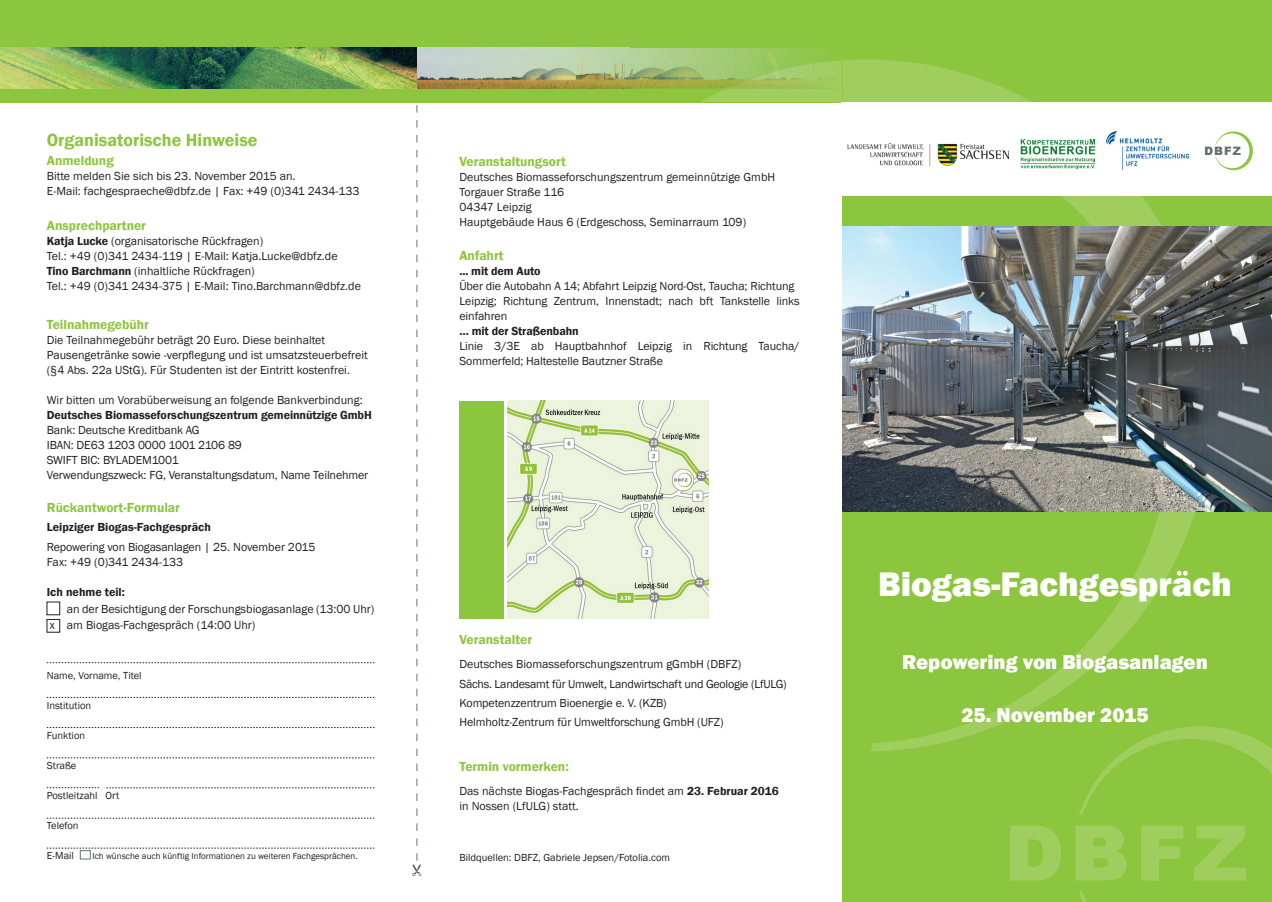
<style>
.page{position:relative;width:1272px;height:902px;background:#fff}
.page>*{position:absolute;margin:0;border:0;box-sizing:border-box;transform-origin:0 0}
.t1{font:800 35.1px "Franklin Gothic";color:#fff}
.t2{font:800 20.7px "Franklin Gothic";color:#fff}
.t3{font:600 18px "Franklin Gothic";color:#8bc63e}
.t4{font:600 13.5px "Franklin Gothic";color:#8bc63e}
.t5{font:12px/15px "Franklin Gothic";color:#231f20}
.t6{font:600 12px "Franklin Gothic";color:#231f20}
.t7{font:10.5px "Franklin Gothic";color:#231f20}
.t8{font:9px "Franklin Gothic";color:#231f20}
.s1{font-weight:600}
</style>
<div class="page">
<div style="left:80px;top:850px;width:10px;height:9px;border:1px solid #697374"></div>
<div style="left:842px;top:0;width:429px;height:901px;background:#8bc63e"></div>
<svg style="left:843px;top:59px;width:352px;height:692px"></svg>
<svg style="left:1010px;top:726px;width:261px;height:175px"></svg>
<div style="left:0;top:0;width:842px;height:102px;background:#8bc63e"></div>
<svg style="left:699px;top:60px;width:143px;height:42px;background:#9dcc5a"></svg>
<img style="left:0;top:48px;width:735px;height:40px">
<img style="left:735px;top:48px;width:84px;height:12px">
<img style="left:726px;top:60px;width:115px;height:28px">
<img style="left:842px;top:226px;width:429px;height:286px">
<img style="left:508px;top:400px;width:200px;height:218px">
<div style="left:47px;top:601px;width:13px;height:14px;border:1px solid #231f20"></div>
<div style="left:47px;top:619px;width:13px;height:13px;border:1px solid #231f20"></div>
<div style="left:459px;top:400px;width:45px;height:218px;background:#8bc63e"></div>
<svg style="left:47px;top:662px;width:327px;height:1px"></svg>
<svg style="left:47px;top:697px;width:327px;height:1px"></svg>
<svg style="left:47px;top:727px;width:327px;height:1px"></svg>
<svg style="left:47px;top:757px;width:327px;height:1px"></svg>
<svg style="left:47px;top:787px;width:52px;height:1px"></svg>
<svg style="left:47px;top:817px;width:327px;height:1px"></svg>
<svg style="left:47px;top:847px;width:327px;height:1px"></svg>
<svg style="left:106px;top:787px;width:268px;height:1px"></svg>
<div style="left:841px;top:102px;width:430px;height:94px;background:#fff"></div>
<svg style="left:1204px;top:131px;width:49px;height:40px"></svg>
<img style="left:848px;top:143px;width:160px;height:23px">
<img style="left:1106px;top:131px;width:82px;height:38px">
<img style="left:1020px;top:139px;width:74px;height:29px">
<svg style="left:416px;top:105px;width:2px;height:756px"></svg>
<h3 class="t3" style="left:47px;top:129px;width:212px">Organisatorische Hinweise</h3>
<p class="t4" style="left:47px;top:153px;width:69px">Anmeldung</p>
<p class="t5" style="left:47px;top:169px;width:314px">Bitte melden Sie sich bis 23. November 2015 an.<br>E-Mail: fachgespraeche@dbfz.de | Fax: +49 (0)341 2434-133</p>
<p class="t4" style="left:47px;top:217px;width:101px">Ansprechpartner</p>
<p class="t5" style="left:47px;top:234px;width:315px"><span class="s1">Katja Lucke</span> (organisatorische Rückfragen)<br>Tel.: +49 (0)341 2434-119 | E-Mail: Katja.Lucke@dbfz.de <span class="s1">Tino Barchmann</span> (inhaltliche Rückfragen)<br>Tel.: +49 (0)341 2434-375 | E-Mail: Tino.Barchmann@dbfz.de</p>
<p class="t4" style="left:47px;top:316px;width:104px">Teilnahmegebühr</p>
<p class="t5" style="left:47px;top:333px;width:322px">Die Teilnahmegebühr beträgt 20 Euro. Diese beinhaltet<br>Pausengetränke sowie -verpflegung und ist umsatzsteuerbefreit (§4 Abs. 22a UStG). Für Studenten ist der Eintritt kostenfrei.</p>
<p class="t5" style="left:47px;top:393px;width:317px">Wir bitten um Vorabüberweisung an folgende Bankverbindung:</p>
<p class="t6" style="left:47px;top:407px;width:326px">Deutsches Biomasseforschungszentrum gemeinnützige GmbH</p>
<p class="t5" style="left:47px;top:423px;width:323px">Bank: Deutsche Kreditbank AG<br>IBAN: DE63 1203 0000 1001 2106 89<br>SWIFT BIC: BYLADEM1001<br>Verwendungszweck: FG, Veranstaltungsdatum, Name Teilnehmer</p>
<p class="t4" style="left:47px;top:499px;width:135px">Rückantwort-Formular</p>
<p class="t6" style="left:47px;top:520px;width:166px">Leipziger Biogas-Fachgespräch</p>
<p class="t5" style="left:47px;top:539px;width:270px">Repowering von Biogasanlagen | 25. November 2015<br>Fax: +49 (0)341 2434-133</p>
<p class="t6" style="left:47px;top:584px;width:80px">Ich nehme teil:</p>
<p class="t5" style="left:50px;top:600px;width:326px;line-height:16.5px;text-indent:17px">an der Besichtigung der Forschungsbiogasanlage (13:00 Uhr) x am Biogas-Fachgespräch (14:00 Uhr)</p>
<p class="t7" style="left:47px;top:668px;width:96px">Name, Vorname, Titel</p>
<p class="t7" style="left:47px;top:698px;width:46px">Institution</p>
<p class="t7" style="left:47px;top:728px;width:40px">Funktion</p>
<p class="t7" style="left:47px;top:758px;width:31px">Straße</p>
<p class="t7" style="left:47px;top:788px;width:74px">Postleitzahl Ort</p>
<p class="t7" style="left:47px;top:818px;width:33px">Telefon</p>
<p class="t7" style="left:47px;top:848px;width:29px">E-Mail</p>
<p class="t8" style="left:92px;top:850px;width:267px">Ich wünsche auch künftig Informationen zu weiteren Fachgesprächen.</p>
<p class="t4" style="left:459px;top:153px;width:108px">Veranstaltungsort</p>
<p class="t5" style="left:459px;top:169px;width:317px">Deutsches Biomasseforschungszentrum gemeinnützige GmbH Torgauer Straße 116<br>04347 Leipzig<br>Hauptgebäude Haus 6 (Erdgeschoss, Seminarraum 109)</p>
<p class="t4" style="left:459px;top:247px;width:46px">Anfahrt</p>
<p class="t6" style="left:459px;top:264px;width:83px">... mit dem Auto</p>
<p class="t5" style="left:459px;top:279px;width:342px">Über die Autobahn A 14; Abfahrt Leipzig Nord-Ost, Taucha; Richtung<br>Leipzig; Richtung Zentrum, Innenstadt; nach bft Tankstelle links einfahren</p>
<p class="t6" style="left:459px;top:324px;width:121px">… mit der Straßenbahn</p>
<p class="t5" style="left:459px;top:339px;width:342px">Linie 3/3E ab Hauptbahnhof Leipzig in Richtung Taucha/<br>Sommerfeld; Haltestelle Bautzner Straße</p>
<p class="t4" style="left:459px;top:631px;width:74px">Veranstalter</p>
<p class="t5" style="left:459px;top:655px;width:329px;line-height:19.2px">Deutsches Biomasseforschungszentrum gGmbH (DBFZ)<br>Sächs. Landesamt für Umwelt, Landwirtschaft und Geologie (LfULG)<br>Kompetenzzentrum Bioenergie e. V. (KZB)<br>Helmholtz-Zentrum für Umweltforschung GmbH (UFZ)</p>
<p class="t4" style="left:459px;top:758px;width:111px">Termin vormerken:</p>
<p class="t5" style="left:459px;top:783px;width:321px">Das nächste Biogas-Fachgespräch findet am <span class="s1">23. Februar 2016 </span>in Nossen (LfULG) statt.</p>
<p class="t7" style="left:459px;top:850px;width:212px">Bildquellen: DBFZ, Gabriele Jepsen/Fotolia.com</p>
<h1 class="t1" style="left:878px;top:561px;width:355px">Biogas-Fachgespräch</h1>
<h2 class="t2" style="left:902px;top:648px;width:307px">Repowering von Biogasanlagen</h2>
<h2 class="t2" style="left:961px;top:701px;width:189px">25. November 2015</h2>
</div>
